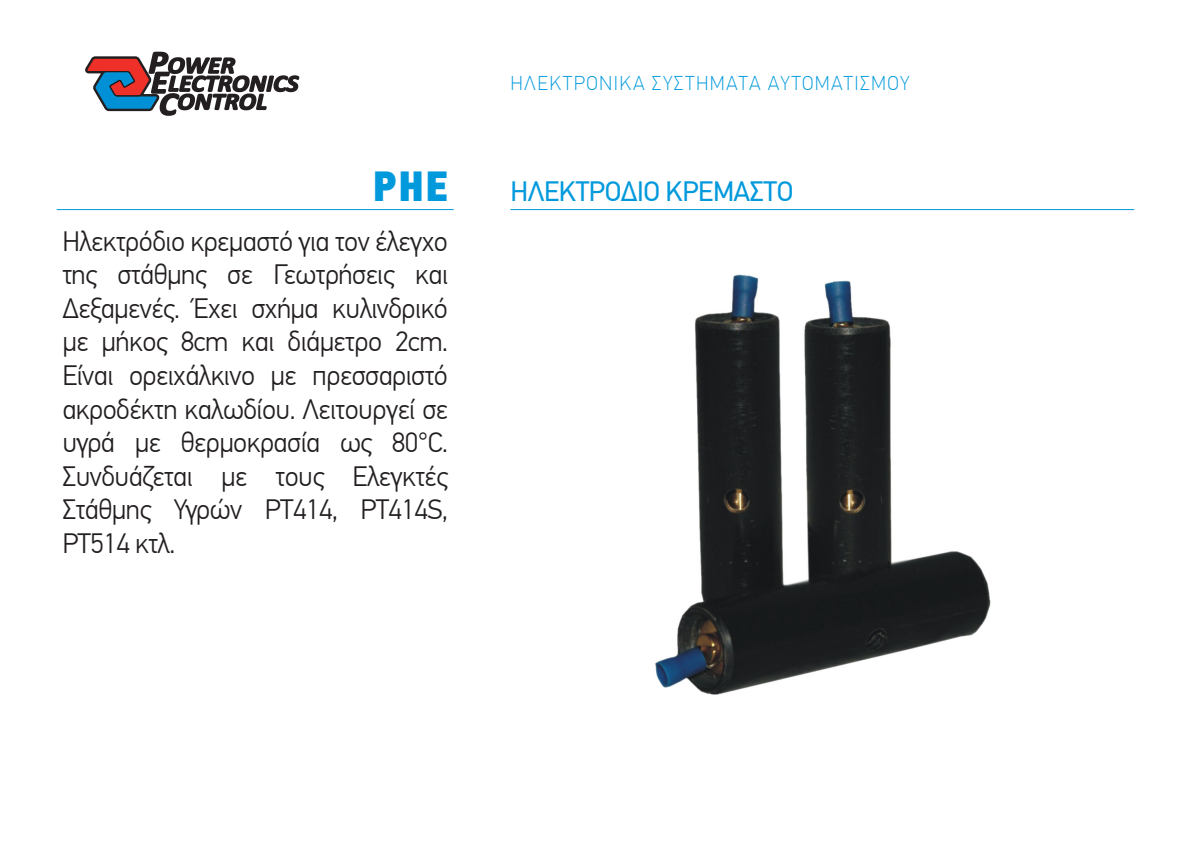
<style>
.page{position:relative;width:1191px;height:842px;background:#fff}
.page>*{position:absolute;margin:0;border:0;box-sizing:border-box;transform-origin:0 0}
.t1{font:42px "PF Din Text Cond Pro X Black";color:#0099dc}
.t2{font:300 28px/33.6px "PF Din Text Pro";letter-spacing:-.02em;color:#231f20;text-align:justify}
.t3{font:28px "PF Din Text Pro";letter-spacing:-.015em;color:#0099dc}
.t4{font:100 20px "PF Din Text Pro";letter-spacing:.07em;color:#0099dc}
</style>
<div class="page">
<svg style="left:85px;top:57px;width:214px;height:59px"></svg>
<hr style="left:510px;top:209px;width:624px;height:1px;background:#0099dc">
<hr style="left:57px;top:209px;width:397px;height:1px;background:#0099dc">
<img style="left:655px;top:274px;width:336px;height:421px">
<p class="t4" style="left:510px;top:71px;width:401px">ΗΛΕΚΤΡΟΝΙΚΑ ΣΥΣΤΗΜΑΤΑ ΑΥΤΟΜΑΤΙΣΜΟΥ</p>
<h1 class="t1" style="left:373px;top:160px;width:77px">PHE</h1>
<p class="t3" style="left:510px;top:175px;width:284px">ΗΛΕΚΤΡΟ∆ΙΟ ΚΡΕΜΑΣΤΟ</p>
<p class="t2" style="left:62px;top:224px;width:387px">Ηλεκτρόδιο κρεµαστό για τον έλεγχο της στάθµης σε Γεωτρήσεις και ∆εξαµενές. Έχει σχήµα κυλινδρικό µε µήκος 8cm και διάµετρο 2cm.<br>Είναι ορειχάλκινο µε πρεσσαριστό ακροδέκτη καλωδίου. Λειτουργεί σε υγρά µε θερµοκρασία ως 80°C.<br>Συνδυάζεται µε τους Ελεγκτές Στάθµης Υγρών PT414, PT414S, PT514 κτλ.</p>
</div>
